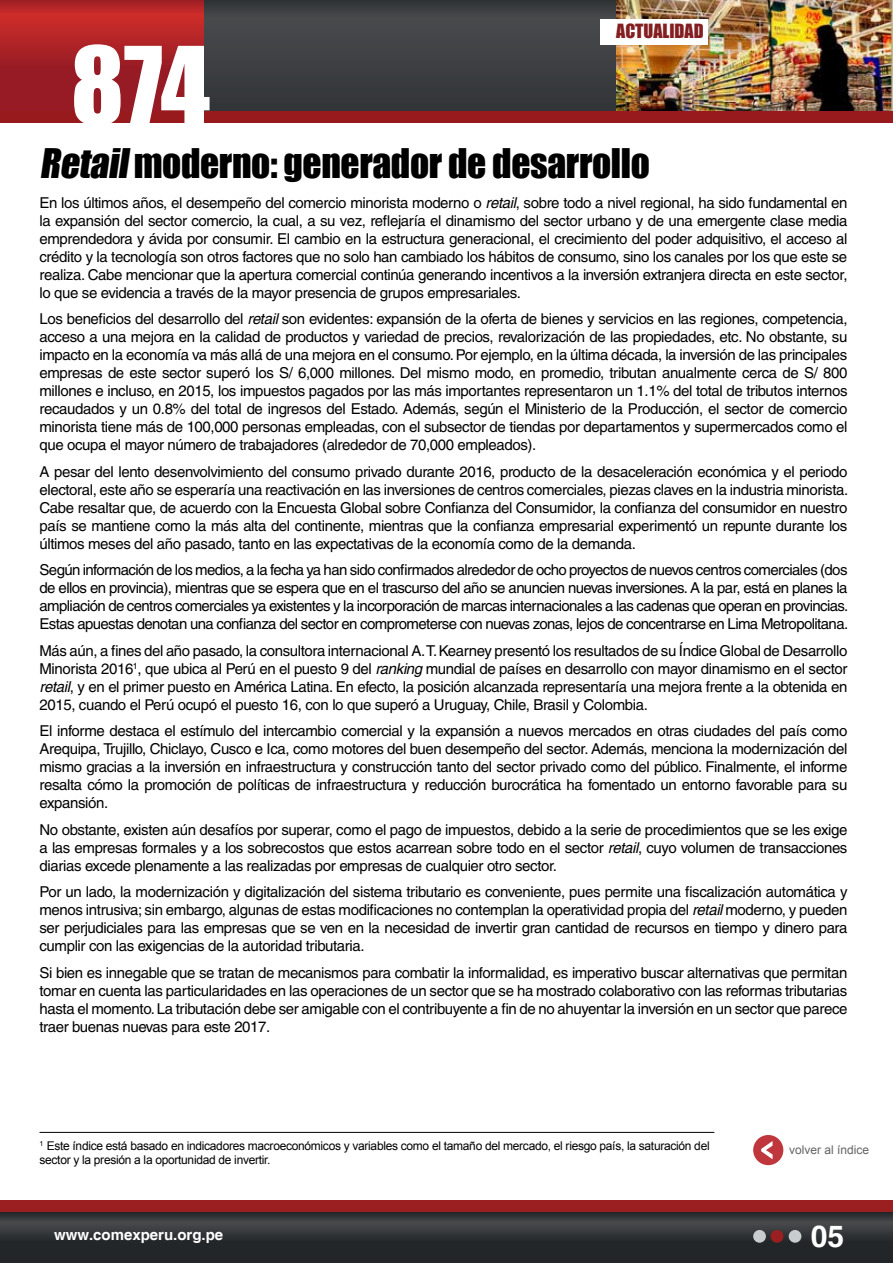
<style>
.page{position:relative;width:893px;height:1263px;background:#fff}
.page>*{position:absolute;margin:0;border:0;box-sizing:border-box;transform-origin:0 0}
.t1{font:99px "Impact";color:#fff}
.t2{font:37.5px "Impact";letter-spacing:-.01em;color:#000}
.t3{font:700 30px "Helvetica";color:#fff}
.t4{font:18px "Impact";color:#831f21}
.t5{font:15px/18px "Helvetica";letter-spacing:-.025em;color:#000;text-align:justify}
.t6{font:700 15px "Helvetica";color:#fff}
.t7{font:12px/14.4px "Arial";letter-spacing:-.025em;color:#000}
.t8{font:12px "Arial";color:#636465}
.s1{font-style:italic}
</style>
<div class="page">
<div style="left:200px;top:0;width:693px;height:123px;background:#3d3f41"></div>
<img style="left:617px;top:0;width:276px;height:111px">
<svg style="left:0;top:1212px;width:893px;height:51px;background:#2d3033"></svg>
<div style="left:0;top:1200px;width:893px;height:12px;background:#9b1f21"></div>
<div style="left:753px;top:1230px;width:13px;height:13px;background:#c9cccc;border-radius:50%"></div>
<div style="left:771px;top:1230px;width:12px;height:13px;background:#9b1f21;border-radius:50%"></div>
<div style="left:789px;top:1230px;width:12px;height:13px;background:#c9cccc;border-radius:50%"></div>
<div style="left:753px;top:1135px;width:30px;height:30px;background:#bf363d;border-radius:50%"></div>
<svg style="left:761px;top:1141px;width:11px;height:18px"></svg>
<svg style="left:0;top:0;width:203px;height:111px;background:#a72026"></svg>
<div style="left:0;top:111px;width:893px;height:12px;background:#991a1c"></div>
<div style="left:600px;top:19px;width:108px;height:25px;background:#fff"></div>
<hr style="left:40px;top:1132px;width:674px;height:1px;background:#000">
<h1 class="t1" style="left:71px;top:8px;width:141px">874</h1>
<p class="t4" style="left:616px;top:17px;width:89px">ACTUALIDAD</p>
<h2 class="t2" style="left:40px;top:134px;width:612px">Retailmoderno: generador de desarrollo</h2>
<p class="t5" style="left:40px;top:193px;width:809px">En los últimos años, el desempeño del comercio minorista moderno o <span class="s1">retail</span>, sobre todo a nivel regional, ha sido fundamental en la expansión del sector comercio, la cual, a su vez, reflejaría el dinamismo del sector urbano y de una emergente clase media emprendedora y ávida por consumir. El cambio en la estructura generacional, el crecimiento del poder adquisitivo, el acceso al crédito y la tecnología son otros factores que no solo han cambiado los hábitos de consumo, sino los canales por los que este se realiza. Cabe mencionar que la apertura comercial continúa generando incentivos a la inversión extranjera directa en este sector, lo que se evidencia a través de la mayor presencia de grupos empresariales.</p>
<p class="t5" style="left:40px;top:310px;width:809px">Los beneficios del desarrollo del <span class="s1">retail</span> son evidentes: expansión de la oferta de bienes y servicios en las regiones, competencia, acceso a una mejora en la calidad de productos y variedad de precios, revalorización de las propiedades, etc. No obstante, su impacto en la economía va más allá de una mejora en el consumo. Por ejemplo, en la última década, la inversión de las principales empresas de este sector superó los S/ 6,000 millones. Del mismo modo, en promedio, tributan anualmente cerca de S/ 800 millones e incluso, en 2015, los impuestos pagados por las más importantes representaron un 1.1% del total de tributos internos recaudados y un 0.8% del total de ingresos del Estado. Además, según el Ministerio de la Producción, el sector de comercio minorista tiene más de 100,000 personas empleadas, con el subsector de tiendas por departamentos y supermercados como el que ocupa el mayor número de trabajadores (alrededor de 70,000 empleados).</p>
<p class="t5" style="left:40px;top:462px;width:810px">A pesar del lento desenvolvimiento del consumo privado durante 2016, producto de la desaceleración económica y el periodo electoral, este año se esperaría una reactivación en las inversiones de centros comerciales, piezas claves en la industria minorista.<br>Cabe resaltar que, de acuerdo con la Encuesta Global sobre Confianza del Consumidor, la confianza del consumidor en nuestro país se mantiene como la más alta del continente, mientras que la confianza empresarial experimentó un repunte durante los últimos meses del año pasado, tanto en las expectativas de la economía como de la demanda.</p>
<p class="t5" style="left:40px;top:561px;width:810px">Según información de los medios, a la fecha ya han sido confirmados alrededor de ocho proyectos de nuevos centros comerciales (dos de ellos en provincia), mientras que se espera que en el trascurso del año se anuncien nuevas inversiones. A la par, está en planes la ampliación de centros comerciales ya existentes y la incorporación de marcas internacionales a las cadenas que operan en provincias.<br>Estas apuestas denotan una confianza del sector en comprometerse con nuevas zonas, lejos de concentrarse en Lima Metropolitana.</p>
<p class="t5" style="left:40px;top:641px;width:809px">Más aún, a fines del año pasado, la consultora internacional A. T. Kearney presentó los resultados de su Índice Global de Desarrollo Minorista 2016<sup>1</sup>, que ubica al Perú en el puesto 9 del <span class="s1">ranking</span> mundial de países en desarrollo con mayor dinamismo en el sector <span class="s1">retail</span>, y en el primer puesto en América Latina. En efecto, la posición alcanzada representaría una mejora frente a la obtenida en 2015, cuando el Perú ocupó el puesto 16, con lo que superó a Uruguay, Chile, Brasil y Colombia.</p>
<p class="t5" style="left:40px;top:722px;width:809px">El informe destaca el estímulo del intercambio comercial y la expansión a nuevos mercados en otras ciudades del país como Arequipa, Trujillo, Chiclayo, Cusco e Ica, como motores del buen desempeño del sector. Además, menciona la modernización del mismo gracias a la inversión en infraestructura y construcción tanto del sector privado como del público. Finalmente, el informe resalta cómo la promoción de políticas de infraestructura y reducción burocrática ha fomentado un entorno favorable para su expansión.</p>
<p class="t5" style="left:40px;top:820px;width:809px">No obstante, existen aún desafíos por superar, como el pago de impuestos, debido a la serie de procedimientos que se les exige a las empresas formales y a los sobrecostos que estos acarrean sobre todo en el sector <span class="s1">retail</span>, cuyo volumen de transacciones diarias excede plenamente a las realizadas por empresas de cualquier otro sector.</p>
<p class="t5" style="left:40px;top:883px;width:809px">Por un lado, la modernización y digitalización del sistema tributario es conveniente, pues permite una fiscalización automática y menos intrusiva; sin embargo, algunas de estas modificaciones no contemplan la operatividad propia del <span class="s1">retail</span> moderno, y pueden ser perjudiciales para las empresas que se ven en la necesidad de invertir gran cantidad de recursos en tiempo y dinero para cumplir con las exigencias de la autoridad tributaria.</p>
<p class="t5" style="left:40px;top:963px;width:809px">Si bien es innegable que se tratan de mecanismos para combatir la informalidad, es imperativo buscar alternativas que permitan tomar en cuenta las particularidades en las operaciones de un sector que se ha mostrado colaborativo con las reformas tributarias hasta el momento. La tributación debe ser amigable con el contribuyente a fin de no ahuyentar la inversión en un sector que parece traer buenas nuevas para este 2017.</p>
<p class="t7" style="left:40px;top:1138px;width:672px"><sup>1</sup> Este índice está basado en indicadores macroeconómicos y variables como el tamaño del mercado, el riesgo país, la saturación del sector y la presión a la oportunidad de invertir.</p>
<p class="t6" style="left:54px;top:1226px;width:171px">www.comexperu.org.pe</p>
<p class="t8" style="left:789px;top:1142px;width:82px">volver al índice</p>
<h3 class="t3" style="left:811px;top:1218px;width:35px">05</h3>
</div>
